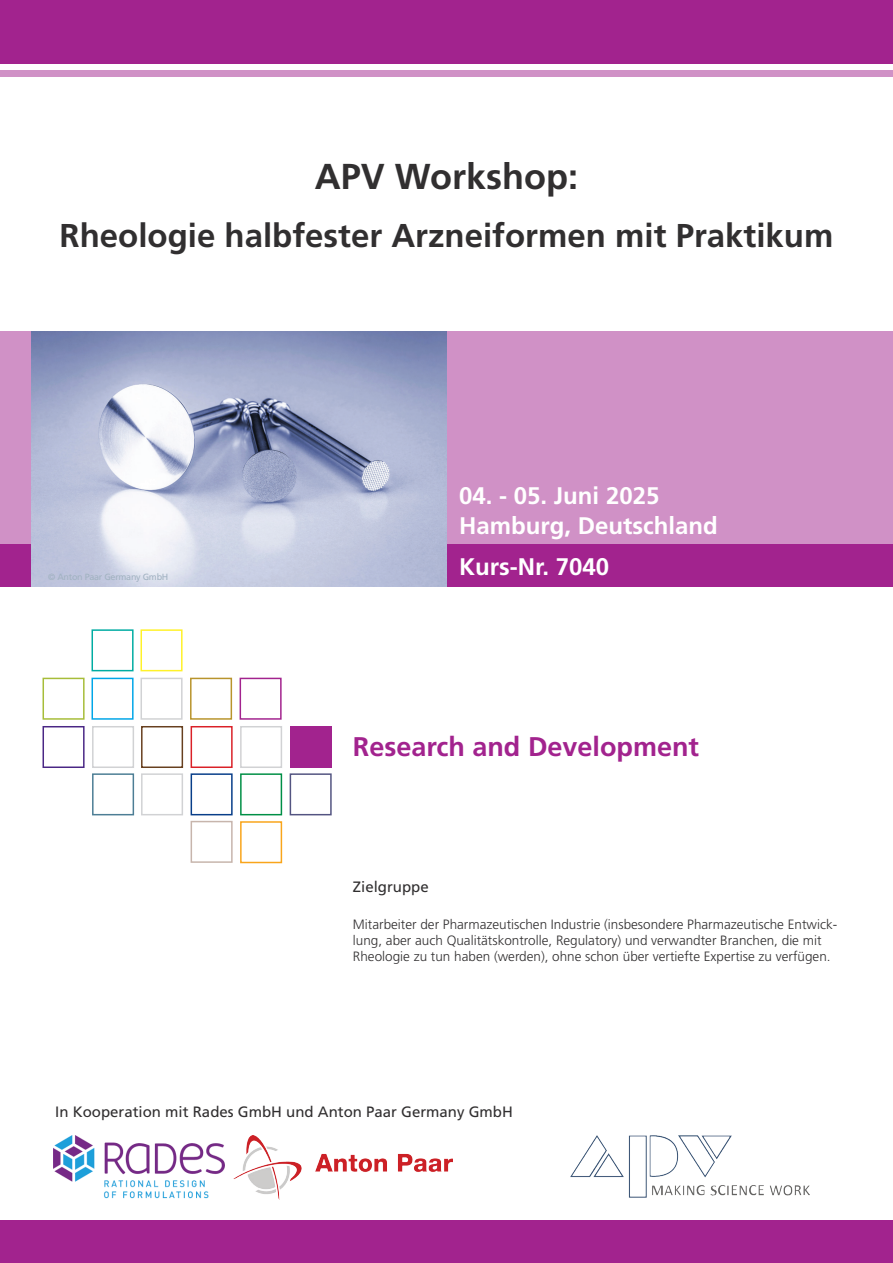
<style>
.page{position:relative;width:893px;height:1263px;background:#fff}
.page>*{position:absolute;margin:0;border:0;box-sizing:border-box;transform-origin:0 0}
.t1{font:700 36px "Frutiger LT Std";color:#312f30}
.t2{font:700 33px "Frutiger LT Std";color:#312f30}
.t3{font:700 27px "Frutiger LT Std";color:#a2238e}
.t4{font:700 24px/30px "Frutiger LT Std";color:#fff}
.t5{font:15px "Frutiger LT Std";color:#312f30}
.t6{font:300 13.5px/16.2px "Frutiger LT Std";color:#312f30}
.t7{font:9px "Frutiger LT Std";letter-spacing:-.03em;color:#a1b2c1}
</style>
<div class="page">
<div style="left:0;top:0;width:893px;height:64px;background:#a2238e"></div>
<div style="left:0;top:70px;width:893px;height:7px;background:#d091c6"></div>
<div style="left:0;top:1220px;width:893px;height:43px;background:#a2238e"></div>
<div style="left:0;top:332px;width:893px;height:255px;background:#d091c6"></div>
<div style="left:0;top:544px;width:893px;height:43px;background:#a2238e"></div>
<img style="left:571px;top:1135px;width:239px;height:62px">
<div style="left:92px;top:629px;width:42px;height:42px;border:1px solid #00aca2"></div>
<div style="left:92px;top:678px;width:42px;height:42px;border:1px solid #00a6e8"></div>
<div style="left:43px;top:678px;width:42px;height:42px;border:1px solid #a7bd39"></div>
<div style="left:240px;top:773px;width:42px;height:42px;border:1px solid #008f46"></div>
<div style="left:92px;top:773px;width:42px;height:42px;border:1px solid #4d7e95"></div>
<div style="left:240px;top:821px;width:42px;height:42px;border:1px solid #f9a51b"></div>
<div style="left:141px;top:629px;width:42px;height:42px;border:1px solid #fff229"></div>
<svg style="left:140px;top:677px;width:142px;height:91px"></svg>
<div style="left:191px;top:821px;width:42px;height:42px;border:1px solid #c7b5ac"></div>
<div style="left:141px;top:773px;width:42px;height:42px;border:1px solid #d1d2d4"></div>
<div style="left:191px;top:773px;width:42px;height:42px;border:1px solid #083e89"></div>
<div style="left:141px;top:726px;width:42px;height:42px;border:1px solid #67401f"></div>
<div style="left:92px;top:726px;width:42px;height:42px;border:1px solid #d1d2d4"></div>
<div style="left:43px;top:726px;width:42px;height:42px;border:1px solid #4a2785"></div>
<div style="left:290px;top:773px;width:42px;height:42px;border:1px solid #535481"></div>
<div style="left:290px;top:726px;width:42px;height:41px;background:#a2238e"></div>
<img style="left:53px;top:1135px;width:171px;height:64px">
<img style="left:31px;top:332px;width:415px;height:255px">
<img style="left:234px;top:1135px;width:218px;height:64px">
<h1 class="t1" style="left:315px;top:155px;width:265px">APV Workshop:</h1>
<h2 class="t2" style="left:60px;top:216px;width:775px">Rheologie halbfester Arzneiformen mit Praktikum</h2>
<p class="t7" style="left:48px;top:572px;width:122px">© Anton Paar Germany GmbH</p>
<h3 class="t4" style="left:459px;top:481px;width:260px">04. - 05. Juni 2025<br>Hamburg, Deutschland</h3>
<h3 class="t4" style="left:459px;top:551px;width:151px">Kurs-Nr. 7040</h3>
<h3 class="t3" style="left:353px;top:731px;width:348px">Research and Development</h3>
<p class="t5" style="left:353px;top:877px;width:77px">Zielgruppe</p>
<p class="t6" style="left:353px;top:916px;width:486px">Mitarbeiter der Pharmazeutischen Industrie (insbesondere Pharmazeutische Entwick&shy;lung, aber auch Qualitätskontrolle, Regulatory) und verwandter Branchen, die mit<br>Rheologie zu tun haben (werden), ohne schon über vertiefte Expertise zu verfügen.</p>
<p class="t5" style="left:55px;top:1103px;width:459px">In Kooperation mit Rades GmbH und Anton Paar Germany GmbH</p>
</div>
